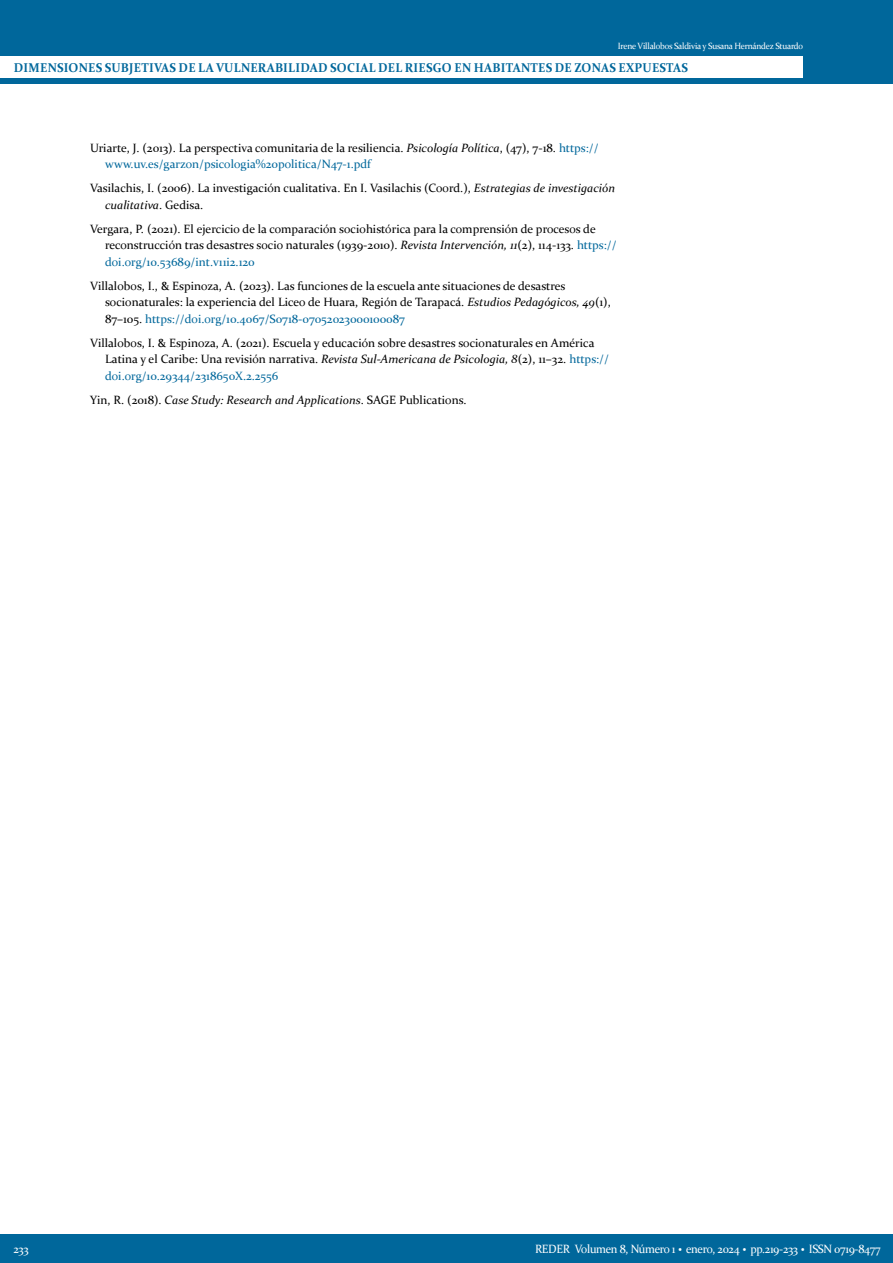
<style>
.page{position:relative;width:893px;height:1263px;background:#fff}
.page>*{position:absolute;margin:0;border:0;box-sizing:border-box;transform-origin:0 0}
.t1{font:700 12.75px "Constantia";letter-spacing:.02em;color:#00679b;scale:.95 1}
.t2{font:12px/16.5px "Constantia";color:#000}
.t3{font:italic 12px "Constantia";color:#000}
.t4{font:12px "Constantia";letter-spacing:-.025em;color:#fff;scale:.95 1}
.t5{font:9px "Constantia";letter-spacing:-.025em;color:#fff;scale:.95 1}
.s1{font-style:italic}
.s2{color:#00679b}
.s3{font-style:normal}
.s4{font-weight:700;font-size:18px}
</style>
<div class="page">
<div style="left:0;top:0;width:893px;height:84px;background:#00679b"></div>
<div style="left:0;top:56px;width:803px;height:22px;background:#fff"></div>
<div style="left:0;top:1234px;width:893px;height:29px;background:#00679b"></div>
<p class="t5" style="left:618px;top:40px;width:197px">Irene Villalobos Saldivia y Susana Hernández Stuardo</p>
<p class="t1" style="left:14px;top:59px;width:711px">DIMENSIONES SUBJETIVAS DE LA VULNERABILIDAD SOCIAL DEL RIESGO EN HABITANTES DE ZONAS EXPUESTAS</p>
<p class="t2" style="left:105px;top:139px;width:495px;text-indent:-15px">Uriarte, J. (2013). La perspectiva comunitaria de la resiliencia. <span class="s1">Psicología Política</span>, (47), 7-18. <span class="s2">https:// www.uv.es/garzon/psicologia%20politica/N47-1.pdf</span></p>
<p class="t2" style="left:105px;top:179px;width:512px;text-indent:-15px">Vasilachis, I. (2006). La investigación cualitativa. En I. Vasilachis (Coord.), <span class="s1">Estrategias de investigación cualitativa</span>. Gedisa.</p>
<p class="t2" style="left:105px;top:220px;width:513px;text-indent:-15px">Vergara, P. (2021). El ejercicio de la comparación sociohistórica para la comprensión de procesos de reconstrucción tras desastres socio naturales (1939-2010). <span class="s1">Revista Intervención, 11</span>(2), 114-133. <span class="s2">https:// doi.org/10.53689/int.v11i2.120</span></p>
<p class="t2" style="left:105px;top:277px;width:507px;text-indent:-15px">Villalobos, I., &amp; Espinoza, A. (2023). Las funciones de la escuela ante situaciones de desastres socionaturales: la experiencia del Liceo de Huara, Región de Tarapacá. <span class="s1">Estudios Pedagógicos, 49</span>(1),<br>87–105. <span class="s2">https://doi.org/10.4067/S0718-07052023000100087</span></p>
<p class="t2" style="left:105px;top:334px;width:505px;text-indent:-15px">Villalobos, I. &amp; Espinoza, A. (2021). Escuela y educación sobre desastres socionaturales en América<br>Latina y el Caribe: Una revisión narrativa. <span class="s1">Revista Sul-Americana de Psicologia, 8</span>(2), 11–32. <span class="s2">https:// doi.org/10.29344/2318650X.2.2556</span></p>
<p class="t3" style="left:90px;top:391px;width:378px"><span class="s3">Yin, R. (2018).</span> Case Study: Research and Applications<span class="s3">. SAGE Publications.</span></p>
<p class="t4" style="left:14px;top:1241px;width:17px">233</p>
<p class="t4" style="left:535px;top:1240px;width:365px">REDER Volumen 8, Número 1 <span class="s4">·</span> enero, 2024 <span class="s4">·</span> pp.219-233 <span class="s4">·</span> ISSN 0719-8477</p>
</div>
